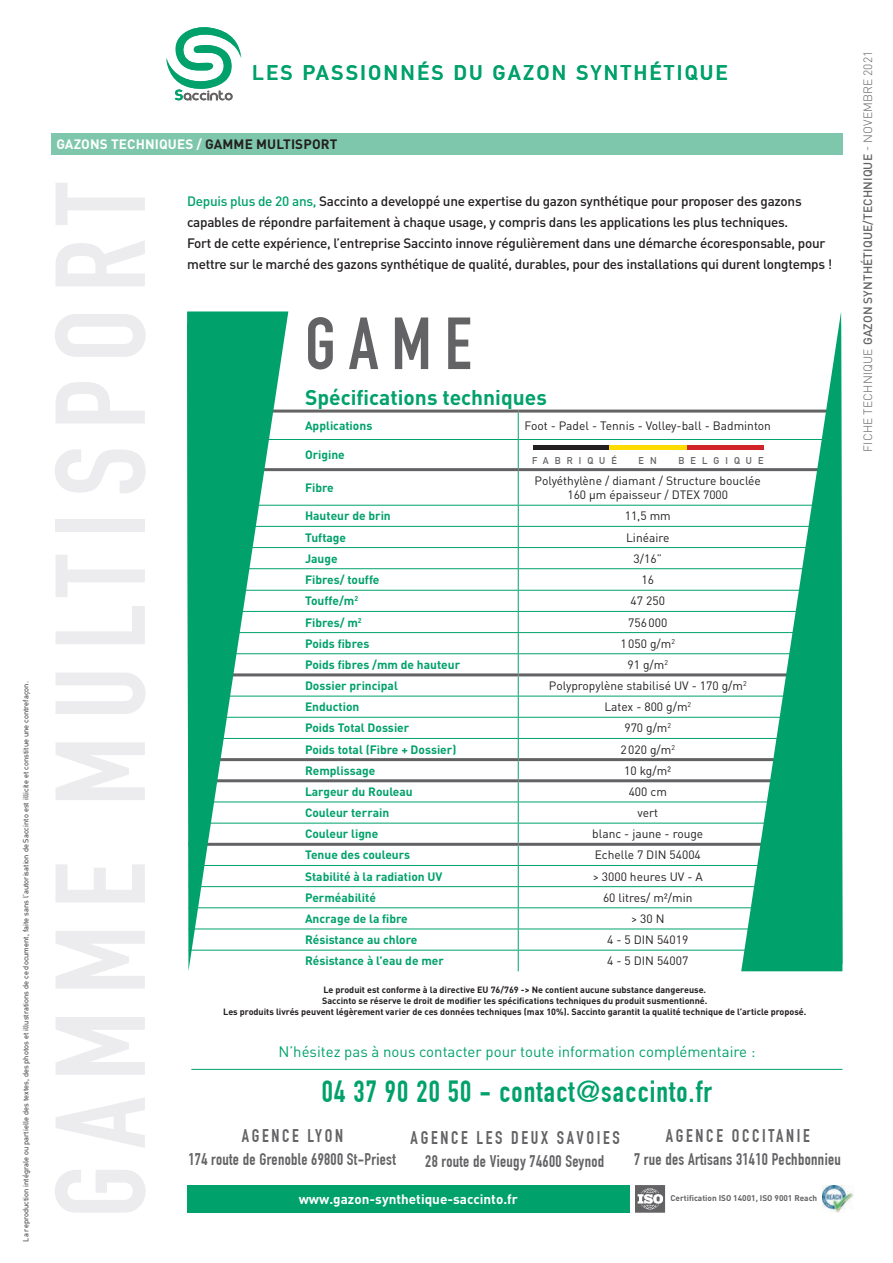
<style>
.page{position:relative;width:893px;height:1263px;background:#fff}
.page>*{position:absolute;margin:0;border:0;box-sizing:border-box;transform-origin:0 0}
.t1{font:700 72.45px "DIN Condensed";color:#636366}
.t2{font:700 30px "DIN Condensed";letter-spacing:.04em;color:#00a16b}
.t3{font:700 21px "DIN Pro";color:#00a16b}
.t4{font:700 20.7px "DIN Alternate";letter-spacing:.13em;color:#00a16b}
.t5{font:700 18px "DIN Condensed";letter-spacing:.15em;color:#636366}
.t6{font:700 16.5px "DIN Condensed";letter-spacing:.02em;color:#636366}
.t7{font:15px "DIN Pro";color:#00a16b}
.t8{font:500 13.5px/21px "DIN Pro";letter-spacing:-.02em;color:#231f20}
.t9{font:700 13.5px "DIN Pro";color:#fff}
.t10{font:700 12px "DIN Pro";color:#00a16b}
.t11{font:12px/14.4px "DIN Pro";color:#231f20;text-align:center}
.t12{font:300 12px "DIN Pro";letter-spacing:.01em;color:#636366}
.t13{font:700 9.6px "DIN Alternate";letter-spacing:.63em;color:#636366}
.t14{font:700 9px/10.8px "DIN Pro";color:#231f20;text-align:center}
.t15{font:700 8.25px "DIN Pro";color:#636366}
.t16{font:7.5px "DIN";color:#231f20}
.s1{color:#231f20}
.s2{color:#00a16b}
.s3{font-weight:500}
</style>
<div class="page">
<hr style="left:191px;top:1069px;width:651px;height:1px;background:#00a16b">
<svg style="left:166px;top:27px;width:75px;height:73px"></svg>
<div style="left:51px;top:134px;width:791px;height:21px;background:#7ec7ad"></div>
<hr style="left:188px;top:439px;width:330px;height:1px;background:#00a26d">
<hr style="left:518px;top:439px;width:319px;height:1px;background:#00a26d">
<svg style="left:518px;top:413px;width:1px;height:55px"></svg>
<hr style="left:518px;top:471px;width:1px;height:34px;background:#00a26d">
<hr style="left:188px;top:505px;width:330px;height:1px;background:#00a26d">
<hr style="left:518px;top:505px;width:319px;height:1px;background:#00a26d">
<hr style="left:518px;top:526px;width:319px;height:1px;background:#00a26d">
<hr style="left:518px;top:547px;width:319px;height:1px;background:#00a26d">
<hr style="left:518px;top:568px;width:319px;height:1px;background:#00a26d">
<hr style="left:518px;top:590px;width:319px;height:1px;background:#00a26d">
<hr style="left:518px;top:611px;width:319px;height:1px;background:#00a26d">
<hr style="left:518px;top:632px;width:319px;height:1px;background:#00a26d">
<hr style="left:518px;top:653px;width:319px;height:1px;background:#00a26d">
<hr style="left:518px;top:696px;width:319px;height:1px;background:#00a26d">
<hr style="left:518px;top:717px;width:319px;height:1px;background:#00a26d">
<hr style="left:518px;top:738px;width:319px;height:1px;background:#00a26d">
<hr style="left:518px;top:823px;width:319px;height:1px;background:#00a26d">
<hr style="left:518px;top:865px;width:319px;height:1px;background:#00a26d">
<hr style="left:518px;top:886px;width:319px;height:1px;background:#00a26d">
<hr style="left:518px;top:907px;width:319px;height:1px;background:#00a26d">
<hr style="left:518px;top:928px;width:319px;height:1px;background:#00a26d">
<hr style="left:518px;top:950px;width:319px;height:1px;background:#00a26d">
<svg style="left:288px;top:506px;width:231px;height:465px"></svg>
<hr style="left:188px;top:468px;width:330px;height:3px;background:#636366">
<hr style="left:518px;top:468px;width:319px;height:3px;background:#636366">
<hr style="left:188px;top:410px;width:330px;height:3px;background:#636366">
<hr style="left:518px;top:410px;width:319px;height:3px;background:#636366">
<hr style="left:188px;top:673px;width:330px;height:3px;background:#636366">
<hr style="left:518px;top:673px;width:319px;height:3px;background:#636366">
<hr style="left:188px;top:758px;width:330px;height:3px;background:#636366">
<hr style="left:518px;top:758px;width:319px;height:3px;background:#636366">
<hr style="left:188px;top:843px;width:330px;height:3px;background:#636366">
<hr style="left:518px;top:843px;width:319px;height:3px;background:#636366">
<hr style="left:188px;top:779px;width:330px;height:3px;background:#636366">
<hr style="left:518px;top:779px;width:319px;height:3px;background:#636366">
<hr style="left:188px;top:801px;width:330px;height:1px;background:#00a16b">
<hr style="left:518px;top:801px;width:319px;height:1px;background:#00a16b">
<div style="left:533px;top:445px;width:77px;height:5px;background:#231f20"></div>
<div style="left:686px;top:445px;width:77px;height:5px;background:#d1232a"></div>
<div style="left:609px;top:445px;width:78px;height:5px;background:#ffdc01"></div>
<svg style="left:741px;top:312px;width:101px;height:659px"></svg>
<svg style="left:187px;top:311px;width:101px;height:660px"></svg>
<div style="left:187px;top:1185px;width:443px;height:27px;background:#00a16b"></div>
<img style="left:822px;top:1185px;width:31px;height:27px">
<svg style="left:635px;top:1185px;width:30px;height:28px"></svg>
<p class="t16" style="left:21px;top:1242px;width:562px;rotate:-90deg">La reproduction intégrale ou partielle des textes, des photos et illustrations de ce document, faite sans l’autorisation de Saccinto est illicite et constitue une contrefaçon.</p>
<h3 class="t4" style="left:252px;top:57px;width:476px">LES PASSIONNÉS DU GAZON SYNTHÉTIQUE</h3>
<p class="t9" style="left:56px;top:135px;width:283px">GAZONS TECHNIQUES / <span class="s1">GAMME MULTISPORT</span></p>
<p class="t8" style="left:187px;top:190px;width:647px"><span class="s2">Depuis plus de 20 ans,</span> Saccinto a developpé une expertise du gazon synthétique pour proposer des gazons capables de répondre parfaitement à chaque usage, y compris dans les applications les plus techniques.<br>Fort de cette expérience, l’entreprise Saccinto innove régulièrement dans une démarche écoresponsable, pour mettre sur le marché des gazons synthétique de qualité, durables, pour des installations qui durent longtemps !</p>
<h1 class="t1" style="left:305px;top:301px;width:168px">GAME</h1>
<h3 class="t3" style="left:305px;top:383px;width:243px">Spécifications techniques</h3>
<p class="t10" style="left:305px;top:417px;width:69px">Applications</p>
<p class="t11" style="left:525px;top:418px;width:248px">Foot - Padel - Tennis - Volley-ball - Badminton</p>
<p class="t10" style="left:305px;top:447px;width:41px">Origine</p>
<p class="t13" style="left:532px;top:453px;width:86px">FABRIQUÉ</p>
<p class="t13" style="left:639px;top:453px;width:20px">E N</p>
<p class="t13" style="left:678px;top:453px;width:87px">BELGIQUE</p>
<p class="t10" style="left:305px;top:479px;width:30px">Fibre</p>
<p class="t11" style="left:535px;top:473px;width:228px">Polyéthylène / diamant / Structure bouclée<br>160 µm épaisseur / DTEX 7000</p>
<p class="t10" style="left:305px;top:508px;width:87px">Hauteur de brin</p>
<p class="t11" style="left:625px;top:508px;width:48px">11,5 mm</p>
<p class="t10" style="left:305px;top:529px;width:43px">Tuftage</p>
<p class="t11" style="left:626px;top:529px;width:45px">Linéaire</p>
<p class="t10" style="left:305px;top:550px;width:34px">Jauge</p>
<p class="t11" style="left:634px;top:551px;width:30px">3/16”</p>
<p class="t10" style="left:305px;top:572px;width:76px">Fibres/ touffe</p>
<p class="t11" style="left:641px;top:572px;width:14px">16</p>
<p class="t10" style="left:305px;top:593px;width:55px">Touffe/m<sup>2</sup></p>
<p class="t11" style="left:631px;top:593px;width:36px">47 250</p>
<p class="t10" style="left:305px;top:614px;width:58px">Fibres/ m<sup>2</sup></p>
<p class="t11" style="left:628px;top:614px;width:41px">756000</p>
<p class="t10" style="left:305px;top:635px;width:66px">Poids fibres</p>
<p class="t11" style="left:620px;top:636px;width:56px">1050 g/m<sup>2</sup></p>
<p class="t10" style="left:305px;top:656px;width:157px">Poids fibres /mm de hauteur</p>
<p class="t11" style="left:627px;top:657px;width:42px">91 g/m<sup>2</sup></p>
<p class="t10" style="left:305px;top:678px;width:94px">Dossier principal</p>
<p class="t11" style="left:549px;top:678px;width:199px">Polypropylène stabilisé UV - 170 g/m<sup>2</sup></p>
<p class="t10" style="left:305px;top:699px;width:56px">Enduction</p>
<p class="t11" style="left:604px;top:699px;width:88px">Latex - 800 g/m<sup>2</sup></p>
<p class="t10" style="left:305px;top:720px;width:106px">Poids Total Dossier</p>
<p class="t11" style="left:624px;top:720px;width:48px">970 g/m<sup>2</sup></p>
<p class="t10" style="left:305px;top:741px;width:153px">Poids total (Fibre + Dossier)</p>
<p class="t11" style="left:620px;top:741px;width:56px">2020 g/m<sup>2</sup></p>
<p class="t10" style="left:305px;top:762px;width:72px">Remplissage</p>
<p class="t11" style="left:624px;top:763px;width:49px">10 kg/m²</p>
<p class="t10" style="left:305px;top:783px;width:109px">Largeur du Rouleau</p>
<p class="t11" style="left:629px;top:784px;width:40px">400 cm</p>
<p class="t10" style="left:305px;top:805px;width:86px">Couleur terrain</p>
<p class="t11" style="left:637px;top:805px;width:22px">vert</p>
<p class="t10" style="left:305px;top:826px;width:75px">Couleur ligne</p>
<p class="t11" style="left:592px;top:826px;width:113px">blanc - jaune - rouge</p>
<p class="t10" style="left:305px;top:847px;width:107px">Tenue des couleurs</p>
<p class="t11" style="left:595px;top:847px;width:108px">Echelle 7 DIN 54004</p>
<p class="t10" style="left:305px;top:868px;width:139px">Stabilité à la radiation UV</p>
<p class="t11" style="left:593px;top:869px;width:112px">&gt; 3000 heures UV - A</p>
<p class="t10" style="left:305px;top:889px;width:72px">Perméabilité</p>
<p class="t11" style="left:603px;top:890px;width:91px">60 litres/ m²/min</p>
<p class="t10" style="left:305px;top:910px;width:104px">Ancrage de la fibre</p>
<p class="t11" style="left:631px;top:911px;width:35px">&gt; 30 N</p>
<p class="t10" style="left:305px;top:932px;width:114px">Résistance au chlore</p>
<p class="t11" style="left:607px;top:932px;width:83px">4 - 5 DIN 54019</p>
<p class="t10" style="left:305px;top:953px;width:140px">Résistance à l’eau de mer</p>
<p class="t11" style="left:607px;top:953px;width:83px">4 - 5 DIN 54007</p>
<p class="t14" style="left:223px;top:984px;width:585px">Le produit est conforme à la directive EU 76/769 -&gt; Ne contient aucune substance dangereuse.<br>Saccinto se réserve le droit de modifier les spécifications techniques du produit susmentionné.<br>Les produits livrés peuvent légèrement varier de ces données techniques (max 10%). Saccinto garantit la qualité technique de l’article proposé.</p>
<p class="t7" style="left:278px;top:1041px;width:479px">N’hésitez pas à nous contacter pour toute information complémentaire :</p>
<h2 class="t2" style="left:322px;top:1074px;width:391px">04 37 90 20 50 - contact@saccinto.fr</h2>
<h3 class="t5" style="left:242px;top:1125px;width:103px">AGENCE LYON</h3>
<p class="t6" style="left:188px;top:1149px;width:209px">174 route de Grenoble 69800 St-Priest</p>
<h3 class="t5" style="left:411px;top:1127px;width:211px">AGENCE LES DEUX SAVOIES</h3>
<p class="t6" style="left:425px;top:1151px;width:181px">28 route de Vieugy 74600 Seynod</p>
<h3 class="t5" style="left:666px;top:1125px;width:146px">AGENCE OCCITANIE</h3>
<p class="t6" style="left:634px;top:1149px;width:208px">7 rue des Artisans 31410 Pechbonnieu</p>
<p class="t9" style="left:299px;top:1190px;width:221px">www.gazon-synthetique-saccinto.fr</p>
<p class="t15" style="left:670px;top:1192px;width:148px">Certification ISO 14001, ISO 9001 Reach</p>
<p class="t12" style="left:860px;top:452px;width:402px;rotate:-90deg">FICHE TECHNIQUE <span class="s3">GAZON SYNTHÉTIQUE/TECHNIQUE</span> - NOVEMBRE 2021</p>
</div>
